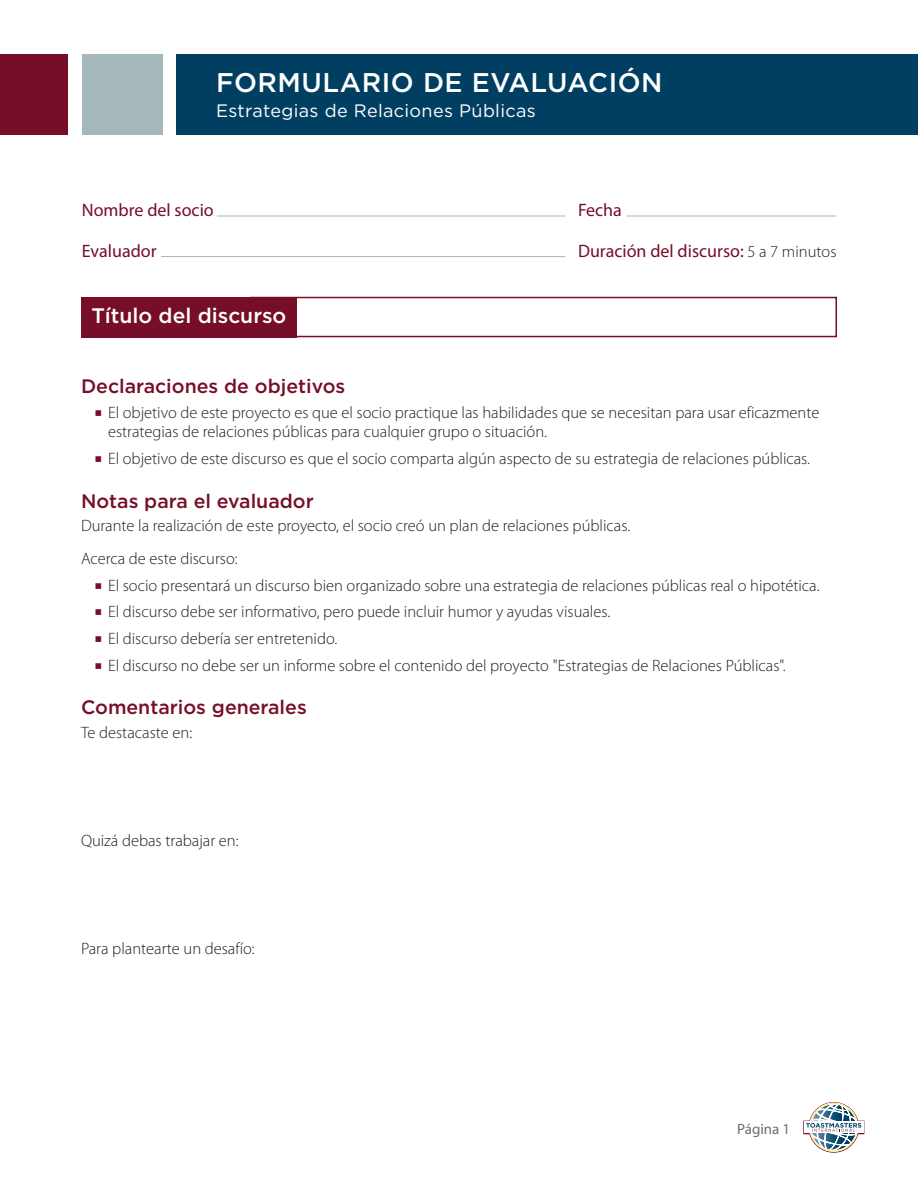
<style>
.page{position:relative;width:918px;height:1188px;background:#fff}
.page>*{position:absolute;margin:0;border:0;box-sizing:border-box;transform-origin:0 0}
.t1{font:500 27px "Gotham";letter-spacing:.02em;color:#fff}
.t2{font:500 21px "Gotham";color:#fff}
.t3{font:500 19.5px "Gotham";color:#770e28}
.t4{font:18px "Myriad Pro";color:#770e28}
.t5{font:18px "Gotham";letter-spacing:.02em;color:#fff}
.t6{font:300 16.5px/19.8px "Myriad Pro";color:#231f20}
.t7{font:15px "Myriad Pro";color:#6c6d70}
.s1{font-weight:300;font-size:16.5px;color:#231f20}
.s2{font-family:"Minion Pro";font-weight:700;font-stretch:condensed;font-size:19.5px;color:#770e28}
</style>
<div class="page">
<svg style="left:803px;top:1102px;width:61px;height:51px"></svg>
<div style="left:176px;top:54px;width:742px;height:81px;background:#003f61"></div>
<div style="left:82px;top:54px;width:81px;height:81px;background:#a4b7ba"></div>
<div style="left:0;top:54px;width:68px;height:81px;background:#770e28"></div>
<div style="left:250px;top:297px;width:587px;height:40px;border:2px solid #770e28"></div>
<div style="left:81px;top:297px;width:216px;height:40px;background:#770e28"></div>
<hr style="left:161px;top:256px;width:405px;height:1px;background:#a4b7ba">
<hr style="left:217px;top:216px;width:349px;height:1px;background:#a4b7ba">
<hr style="left:626px;top:216px;width:210px;height:1px;background:#a4b7ba">
<h1 class="t1" style="left:216px;top:65px;width:448px">FORMULARIO DE EVALUACIÓN</h1>
<p class="t5" style="left:216px;top:99px;width:321px">Estrategias de Relaciones Públicas</p>
<p class="t4" style="left:82px;top:199px;width:133px">Nombre del socio</p>
<p class="t4" style="left:578px;top:199px;width:45px">Fecha</p>
<p class="t4" style="left:578px;top:240px;width:260px">Duración del discurso: <span class="s1">5 a 7 minutos</span></p>
<p class="t4" style="left:82px;top:240px;width:76px">Evaluador</p>
<p class="t2" style="left:92px;top:302px;width:196px">Título del discurso</p>
<p class="t3" style="left:81px;top:374px;width:266px">Declaraciones de objetivos</p>
<p class="t6" style="left:108px;top:402px;width:713px;text-indent:-14px"><span class="s2">■</span> El objetivo de este proyecto es que el socio practique las habilidades que se necesitan para usar eficazmente estrategias de relaciones públicas para cualquier grupo o situación.</p>
<p class="t6" style="left:94px;top:449px;width:717px"><span class="s2">■</span> El objetivo de este discurso es que el socio comparta algún aspecto de su estrategia de relaciones públicas.</p>
<p class="t3" style="left:81px;top:488px;width:234px">Notas para el evaluador</p>
<p class="t6" style="left:81px;top:510px;width:551px;line-height:33px">Durante la realización de este proyecto, el socio creó un plan de relaciones públicas.<br>Acerca de este discurso:</p>
<p class="t6" style="left:94px;top:576px;width:727px"><span class="s2">■</span> El socio presentará un discurso bien organizado sobre una estrategia de relaciones públicas real o hipotética.</p>
<p class="t6" style="left:94px;top:602px;width:517px"><span class="s2">■</span> El discurso debe ser informativo, pero puede incluir humor y ayudas visuales.</p>
<p class="t6" style="left:94px;top:629px;width:244px"><span class="s2">■</span> El discurso debería ser entretenido.</p>
<p class="t6" style="left:94px;top:655px;width:693px"><span class="s2">■</span> El discurso no debe ser un informe sobre el contenido del proyecto "Estrategias de Relaciones Públicas".</p>
<p class="t3" style="left:81px;top:695px;width:227px">Comentarios generales</p>
<p class="t6" style="left:81px;top:723px;width:113px">Te destacaste en:</p>
<p class="t6" style="left:81px;top:831px;width:159px">Quizá debas trabajar en:</p>
<p class="t6" style="left:81px;top:939px;width:175px">Para plantearte un desafío:</p>
<p class="t7" style="left:737px;top:1120px;width:55px">Página 1</p>
</div>
